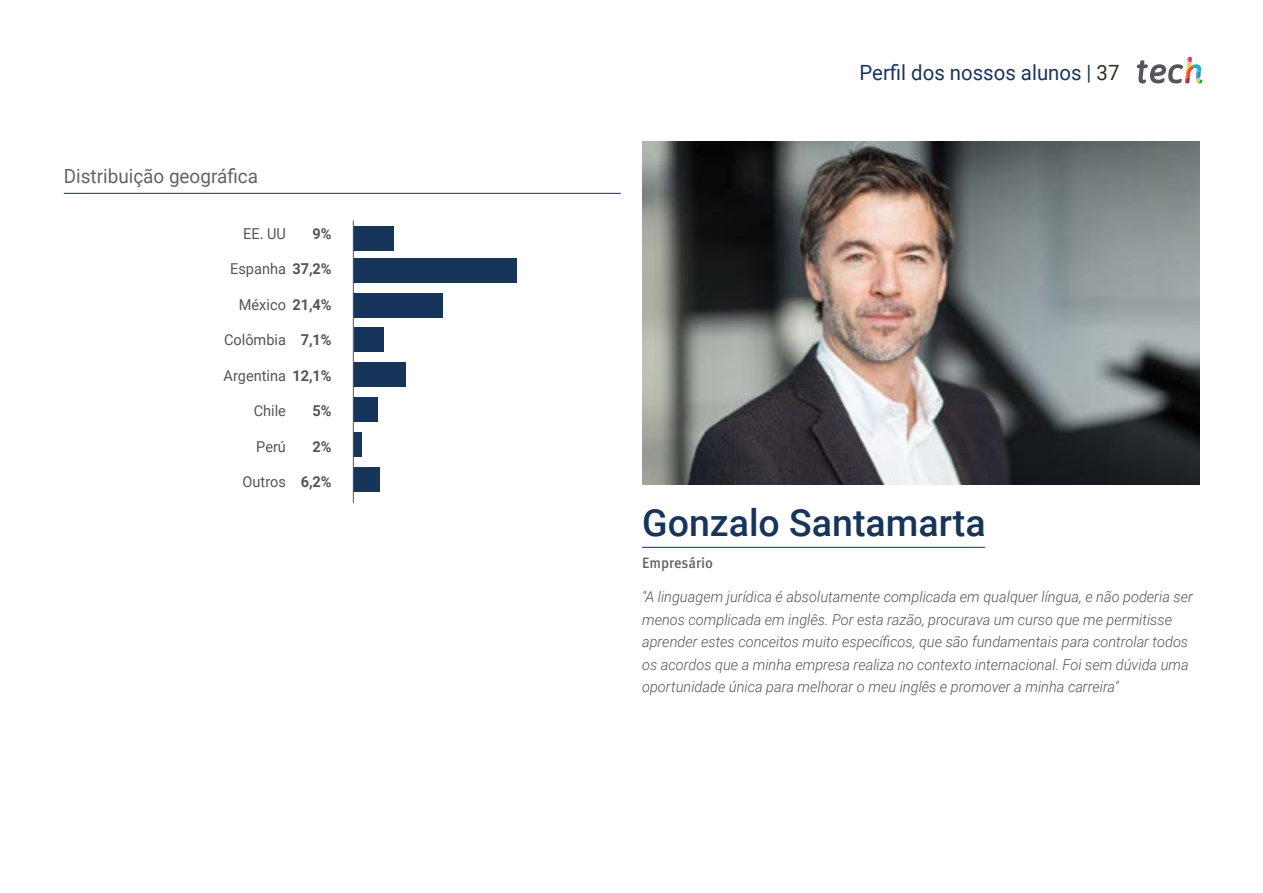
<style>
.page{position:relative;width:1263px;height:893px;background:#fff}
.page>*{position:absolute;margin:0;border:0;box-sizing:border-box;transform-origin:0 0}
.t1{font:500 37.5px "Roboto";color:#17355b}
.t2{font:21px "Roboto";color:#1a355c}
.t3{font:19.5px "Roboto";color:#61646a}
.t4{font:italic 300 15px/22.5px "Roboto";color:#52555b}
.t5{font:15px "Roboto";color:#52555b}
.t6{font:700 15px "Roboto";color:#52555b}
.t7{font:500 15px "Meta Pro";color:#61646a;scale:.96 1}
.s1{font-weight:700}
.s2{color:#312e20}
</style>
<div class="page">
<svg style="left:1137px;top:57px;width:65px;height:27px"></svg>
<hr style="left:642px;top:547px;width:343px;height:1px;background:#123352">
<img style="left:642px;top:141px;width:557px;height:343px">
<hr style="left:64px;top:193px;width:557px;height:1px;background:#17355b">
<div style="left:353px;top:226px;width:41px;height:25px;background:#17355b"></div>
<div style="left:353px;top:258px;width:164px;height:25px;background:#17355b"></div>
<div style="left:353px;top:362px;width:53px;height:25px;background:#17355b"></div>
<div style="left:353px;top:467px;width:26px;height:24px;background:#17355b"></div>
<div style="left:353px;top:397px;width:24px;height:25px;background:#17355b"></div>
<div style="left:353px;top:432px;width:9px;height:25px;background:#17355b"></div>
<div style="left:353px;top:293px;width:90px;height:24px;background:#17355b"></div>
<div style="left:354px;top:327px;width:30px;height:25px;background:#17355b"></div>
<hr style="left:353px;top:220px;width:1px;height:283px;background:#52555b">
<h3 class="t3" style="left:64px;top:162px;width:196px">Distribuição geográfica</h3>
<p class="t6" style="left:313px;top:223px;width:21px">9%</p>
<p class="t5" style="left:230px;top:258px;width:103px">Espanha <span class="s1">37,2%</span></p>
<p class="t5" style="left:239px;top:294px;width:94px">México <span class="s1">21,4%</span></p>
<p class="t6" style="left:301px;top:329px;width:32px">7,1%</p>
<p class="t5" style="left:224px;top:365px;width:110px">Argentina <span class="s1">12,1%</span></p>
<p class="t6" style="left:313px;top:400px;width:21px">5%</p>
<p class="t6" style="left:313px;top:436px;width:21px">2%</p>
<p class="t6" style="left:301px;top:471px;width:32px">6,2%</p>
<p class="t5" style="left:243px;top:223px;width:44px">EE. UU</p>
<p class="t5" style="left:224px;top:329px;width:63px">Colômbia</p>
<p class="t5" style="left:254px;top:400px;width:34px">Chile</p>
<p class="t5" style="left:256px;top:436px;width:31px">Perú</p>
<p class="t5" style="left:243px;top:471px;width:45px">Outros</p>
<h2 class="t2" style="left:859px;top:57px;width:261px">Perfil dos nossos alunos | <span class="s2">37</span></h2>
<h1 class="t1" style="left:642px;top:496px;width:345px">Gonzalo Santamarta</h1>
<p class="t7" style="left:642px;top:553px;width:75px">Empresário</p>
<p class="t4" style="left:642px;top:585px;width:552px">"A linguagem jurídica é absolutamente complicada em qualquer língua, e não poderia ser menos complicada em inglês. Por esta razão, procurava um curso que me permitisse aprender estes conceitos muito específicos, que são fundamentais para controlar todos os acordos que a minha empresa realiza no contexto internacional. Foi sem dúvida uma oportunidade única para melhorar o meu inglês e promover a minha carreira"</p>
</div>
